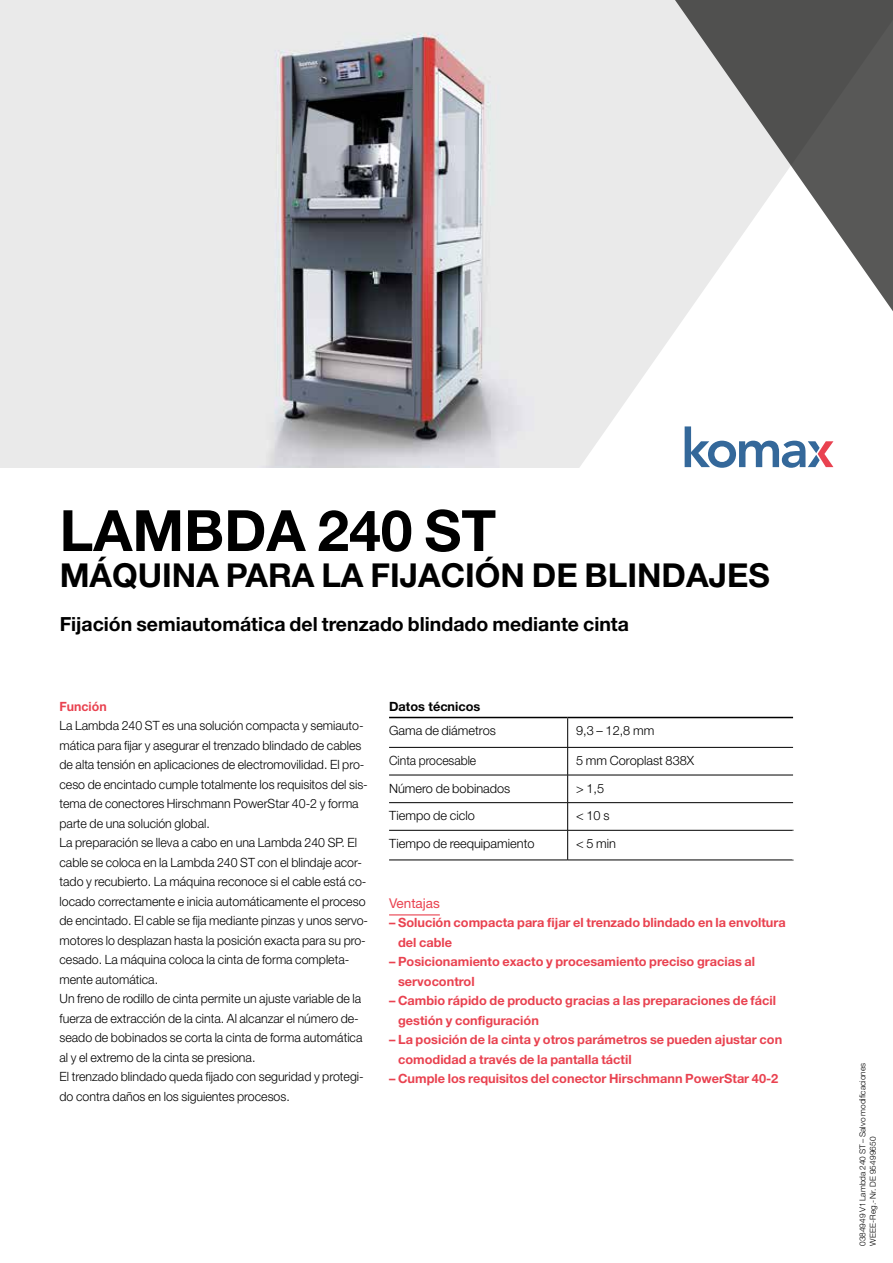
<style>
.page{position:relative;width:893px;height:1263px;background:#fff}
.page>*{position:absolute;margin:0;border:0;box-sizing:border-box;transform-origin:0 0}
.t1{font:700 57px "Helvetica Neue LT Std";color:#000}
.t2{font:700 33px "Helvetica Neue LT Std";color:#000}
.t3{font:700 19.5px "Helvetica Neue LT Std";color:#000}
.t4{font:13.5px "Helvetica Neue LT Std";color:#e94250}
.t5{font:300 12.75px/19.5px "Helvetica Neue LT Std";color:#000}
.t6{font:700 12.75px/19.5px "Helvetica Neue LT Std";color:#e94250}
.t7{font:300 12.75px "Helvetica Neue LT Std";color:#000;scale:.95 1}
.t8{font:700 12.75px "Helvetica Neue LT Std";color:#000}
.t9{font:300 8.25px/10.5px "Helvetica Neue LT Std";color:#000}
</style>
<div class="page">
<img style="left:0;top:0;width:659px;height:468px">
<svg style="left:565px;top:20px;width:269px;height:448px;fill:#eaeaea"></svg>
<svg style="left:659px;top:0;width:234px;height:363px"></svg>
<svg style="left:685px;top:426px;width:148px;height:42px"></svg>
<svg style="left:389px;top:718px;width:404px;height:112px"></svg>
<hr style="left:389px;top:830px;width:179px;height:1px;background:#000">
<hr style="left:568px;top:830px;width:226px;height:1px;background:#000">
<hr style="left:567px;top:830px;width:1px;height:30px;background:#000">
<hr style="left:389px;top:860px;width:179px;height:1px;background:#000">
<hr style="left:568px;top:860px;width:226px;height:1px;background:#000">
<hr style="left:389px;top:717px;width:179px;height:1px;background:#000">
<hr style="left:568px;top:717px;width:225px;height:1px;background:#000">
<hr style="left:792px;top:830px;width:2px;height:30px;background:#fff">
<hr style="left:389px;top:914px;width:51px;height:1px;background:#e94250">
<h1 class="t1" style="left:60px;top:495px;width:438px">LAMBDA 240 ST</h1>
<h2 class="t2" style="left:60px;top:555px;width:712px">MÁQUINA PARA LA FIJACIÓN DE BLINDAJES</h2>
<h3 class="t3" style="left:60px;top:611px;width:571px">Fijación semiautomática del trenzado blindado mediante cinta</h3>
<p class="t6" style="left:60px;top:696px;width:49px">Función</p>
<p class="t5" style="left:60px;top:716px;width:310px">La Lambda 240 ST es una solución compacta y semiauto&shy;mática para fijar y asegurar el trenzado blindado de cables de alta tensión en aplicaciones de electromovilidad. El pro&shy;ceso de encintado cumple totalmente los requisitos del sis&shy;tema de conectores Hirschmann PowerStar 40-2 y forma parte de una solución global.<br>La preparación se lleva a cabo en una Lambda 240 SP. El cable se coloca en la Lambda 240 ST con el blindaje acor&shy;tado y recubierto. La máquina reconoce si el cable está co&shy;locado correctamente e inicia automáticamente el proceso de encintado. El cable se fija mediante pinzas y unos servo&shy;motores lo desplazan hasta la posición exacta para su pro&shy;cesado. La máquina coloca la cinta de forma completa&shy;mente automática.<br>Un freno de rodillo de cinta permite un ajuste variable de la fuerza de extracción de la cinta. Al alcanzar el número de&shy;seado de bobinados se corta la cinta de forma automática al y el extremo de la cinta se presiona.<br>El trenzado blindado queda fijado con seguridad y protegi&shy;do contra daños en los siguientes procesos.</p>
<p class="t8" style="left:389px;top:698px;width:93px">Datos técnicos</p>
<p class="t5" style="left:389px;top:720px;width:108px">Gama de diámetros</p>
<p class="t5" style="left:576px;top:720px;width:80px">9,3 – 12,8 mm</p>
<p class="t7" style="left:389px;top:753px;width:93px">Cinta procesable</p>
<p class="t5" style="left:576px;top:750px;width:120px">5 mm Coroplast 838X</p>
<p class="t5" style="left:389px;top:778px;width:123px">Número de bobinados</p>
<p class="t5" style="left:576px;top:778px;width:30px">&gt; 1,5</p>
<p class="t5" style="left:389px;top:806px;width:87px">Tiempo de ciclo</p>
<p class="t5" style="left:576px;top:806px;width:35px">&lt; 10 s</p>
<p class="t5" style="left:389px;top:833px;width:147px">Tiempo de reequipamiento</p>
<p class="t5" style="left:576px;top:833px;width:41px">&lt; 5 min</p>
<p class="t4" style="left:389px;top:895px;width:52px">Ventajas</p>
<p class="t6" style="left:398px;top:913px;width:389px;text-indent:-9px">– Solución compacta para fijar el trenzado blindado en la envoltura del cable</p>
<p class="t6" style="left:398px;top:952px;width:358px;text-indent:-9px">– Posicionamiento exacto y procesamiento preciso gracias al servocontrol</p>
<p class="t6" style="left:398px;top:991px;width:379px;text-indent:-9px">– Cambio rápido de producto gracias a las preparaciones de fácil gestión y configuración</p>
<p class="t6" style="left:398px;top:1030px;width:386px;text-indent:-9px">– La posición de la cinta y otros parámetros se pueden ajustar con comodidad a través de la pantalla táctil</p>
<p class="t6" style="left:389px;top:1069px;width:391px">– Cumple los requisitos del conector Hirschmann PowerStar 40-2</p>
<p class="t9" style="left:857px;top:1246px;width:185px;rotate:-90deg">0384949 V1 Lambda 240 ST – Salvo modificaciones<br>WEEE-Reg.-Nr. DE 95499650</p>
</div>
